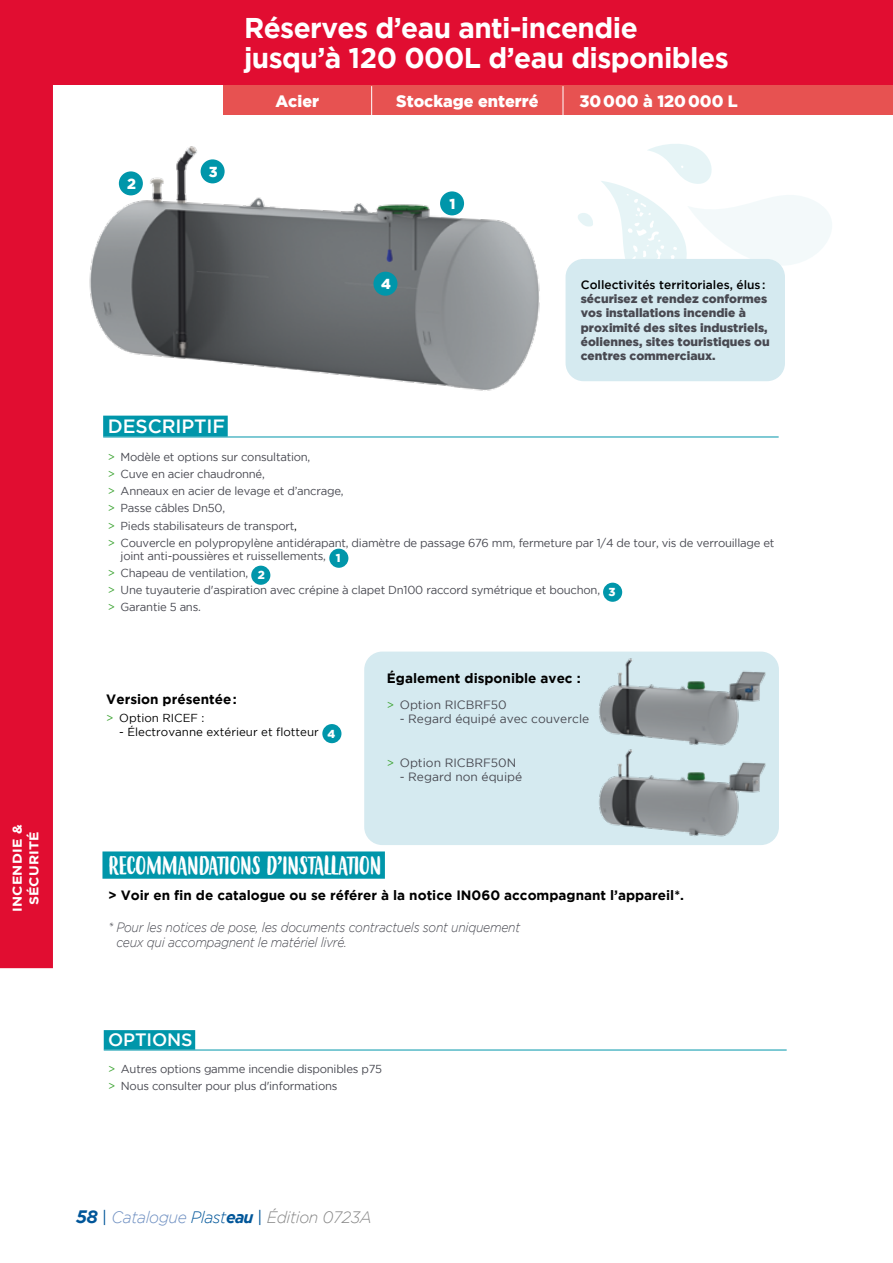
<style>
.page{position:relative;width:893px;height:1263px;background:#fff}
.page>*{position:absolute;margin:0;border:0;box-sizing:border-box;transform-origin:0 0}
.t1{font:700 28.5px/30px "Gotham";letter-spacing:-.02em;color:#fff}
.t2{font:24.9px "Budidaya";letter-spacing:-.02em;color:#fff}
.t3{font:500 19.2px "Gotham";letter-spacing:-.005em;color:#fff}
.t4{font:500 17.85px "Gotham";letter-spacing:-.005em;color:#fff}
.t5{font:900 16.5px "Gotham";color:#fff}
.t6{font:italic 300 16.5px "Gotham";letter-spacing:-.025em;color:#878787;scale:.95 1}
.t7{font:900 14.55px "Gotham";color:#fff}
.t8{font:700 13.5px "Gotham";color:#000}
.t9{font:italic 300 13.5px/15px "Gotham";letter-spacing:-.02em;color:#484951;scale:.9 1}
.t10{font:700 12.75px/16.5px "Gotham";letter-spacing:.015em;color:#fff;text-align:center;scale:1.1 1}
.t11{font:900 12px/14.2px "Gotham";color:#484951}
.t12{font:12px "Gotham";color:#484951}
.t13{font:500 12px "Gotham";color:#000}
.t14{font:11.55px/17.1px "Gotham";letter-spacing:-.02em;color:#484951}
.t15{font:11.55px "Gotham";color:#000}
.s1{color:#3fa535}
.s2{color:#000}
.s3{font-weight:900;color:#fff}
.s4{font-size:11.55px;color:#3fa535}
.s5{font-weight:700;font-size:18px;color:#005699}
.s6{font-weight:400;font-style:normal;color:#005699}
.s7{color:#6e8fc1}
.s8{color:#005699}
.s9{font-weight:700;color:#005699}
</style>
<div class="page">
<div style="left:0;top:0;width:893px;height:85px;background:#e10d31"></div>
<div style="left:223px;top:85px;width:670px;height:30px;background:#e75251"></div>
<svg style="left:670px;top:144px;width:162px;height:129px"></svg>
<div style="left:329px;top:549px;width:19px;height:19px;background:#0096aa;border-radius:50%"></div>
<div style="left:251px;top:566px;width:19px;height:19px;background:#0096aa;border-radius:50%"></div>
<div style="left:603px;top:583px;width:19px;height:19px;background:#0096aa;border-radius:50%"></div>
<hr style="left:103px;top:436px;width:676px;height:1px;background:#0096aa">
<div style="left:102px;top:851px;width:283px;height:28px;background:#0096aa"></div>
<div style="left:104px;top:1030px;width:91px;height:19px;background:#0096aa"></div>
<hr style="left:104px;top:1049px;width:683px;height:1px;background:#0096aa">
<div style="left:566px;top:259px;width:219px;height:122px;background:#d5eaf0;border-radius:18px"></div>
<img style="left:89px;top:86px;width:581px;height:352px">
<div style="left:440px;top:191px;width:24px;height:24px;background:#0096aa;border-radius:50%"></div>
<div style="left:119px;top:171px;width:24px;height:24px;background:#0096aa;border-radius:50%"></div>
<div style="left:201px;top:159px;width:24px;height:24px;background:#0096aa;border-radius:50%"></div>
<div style="left:373px;top:272px;width:24px;height:24px;background:#0096aa;border-radius:50%"></div>
<div style="left:322px;top:724px;width:19px;height:19px;background:#0096aa;border-radius:50%"></div>
<div style="left:364px;top:652px;width:415px;height:193px;background:#d5eaf0;border-radius:18px"></div>
<img style="left:595px;top:651px;width:184px;height:78px">
<img style="left:599px;top:729px;width:180px;height:116px">
<div style="left:0;top:0;width:53px;height:968px;background:#e10d31"></div>
<p class="t10" style="left:9px;top:912px;width:81px;rotate:-90deg">INCENDIE &amp;<br>SÉCURITÉ</p>
<p class="t7" style="left:127px;top:175px;width:10px">2</p>
<p class="t7" style="left:209px;top:163px;width:10px">3</p>
<h1 class="t1" style="left:244px;top:12px;width:486px">Réserves d’eau anti-incendie jusqu’à 120 000L d’eau disponibles</h1>
<h3 class="t5" style="left:275px;top:91px;width:45px">Acier</h3>
<h3 class="t5" style="left:396px;top:91px;width:144px">Stockage enterré</h3>
<h3 class="t5" style="left:579px;top:91px;width:160px">30000 à 120000 L</h3>
<p class="t7" style="left:450px;top:195px;width:7px">1</p>
<h3 class="t3" style="left:108px;top:415px;width:119px">DESCRIPTIF</h3>
<p class="t7" style="left:381px;top:275px;width:11px">4</p>
<p class="t13" style="left:581px;top:278px;width:186px">Collectivités territoriales, élus:</p>
<p class="t11" style="left:581px;top:291px;width:190px">sécurisez et rendez conformes vos installations incendie à proximité des sites industriels, éoliennes, sites touristiques ou centres commerciaux.</p>
<p class="t14" style="left:108px;top:448px;width:668px"><span class="s1">&gt;</span> Modèle et options sur consultation,<br><span class="s1">&gt;</span> Cuve en acier chaudronné,<br><span class="s1">&gt;</span> Anneaux en acier de levage et d’ancrage,<br><span class="s1">&gt;</span> Passe câbles Dn50,<br><span class="s1">&gt;</span> Pieds stabilisateurs de transport<span class="s2">,<br></span><span class="s1">&gt;</span> Couvercle en polypropylène antidérapant, diamètre de passage 676 mm, fermeture par 1/4 de tour, vis de verrouillage et</p>
<p class="t14" style="left:108px;top:547px;width:509px;text-indent:13px">joint anti-poussières et ruissellements, <span class="s3">1<br></span><span class="s1">&gt;</span> Chapeau de ventilation, <span class="s3">2<br></span><span class="s1">&gt;</span> Une tuyauterie d'aspiration avec crépine à clapet Dn100 raccord symétrique et bouchon, <span class="s3">3 </span><span class="s1">&gt;</span> Garantie 5 ans.</p>
<p class="t8" style="left:106px;top:692px;width:132px">Version présentée:</p>
<p class="t15" style="left:106px;top:712px;width:100px"><span class="s1">&gt;</span> Option RICEF :</p>
<p class="t15" style="left:119px;top:725px;width:218px">- Électrovanne extérieur et flotteur <span class="s3">4</span></p>
<p class="t8" style="left:387px;top:670px;width:195px">Également disponible avec :</p>
<p class="t12" style="left:387px;top:698px;width:121px"><span class="s4">&gt;</span> Option RICBRF50</p>
<p class="t12" style="left:400px;top:712px;width:191px">- Regard équipé avec couvercle</p>
<p class="t12" style="left:387px;top:756px;width:131px"><span class="s4">&gt;</span> Option RICBRF50N</p>
<p class="t12" style="left:400px;top:770px;width:124px">- Regard non équipé</p>
<h2 class="t2" style="left:108px;top:852px;width:275px">RECOMMANDATIONS D’INSTALLATION</h2>
<p class="t8" style="left:108px;top:888px;width:577px">&gt; Voir en fin de catalogue ou se référer à la notice IN060 accompagnant l’appareil*.</p>
<p class="t9" style="left:116px;top:920px;width:450px;text-indent:-8px">* Pour les notices de pose, les documents contractuels sont uniquement ceux qui accompagnent le matériel livré.</p>
<h3 class="t4" style="left:108px;top:1030px;width:86px">OPTIONS</h3>
<p class="t14" style="left:108px;top:1060px;width:276px"><span class="s1">&gt;</span> Autres options gamme incendie disponibles p75 <span class="s1">&gt;</span> Nous consulter pour plus d'informations</p>
<h3 class="t6" style="left:76px;top:1208px;width:313px"><span class="s5">58</span> <span class="s6">|</span> <span class="s7">Catalogue</span> <span class="s8">Plast</span><span class="s9">eau</span> <span class="s6">|</span> Édition 0723A</h3>
</div>
